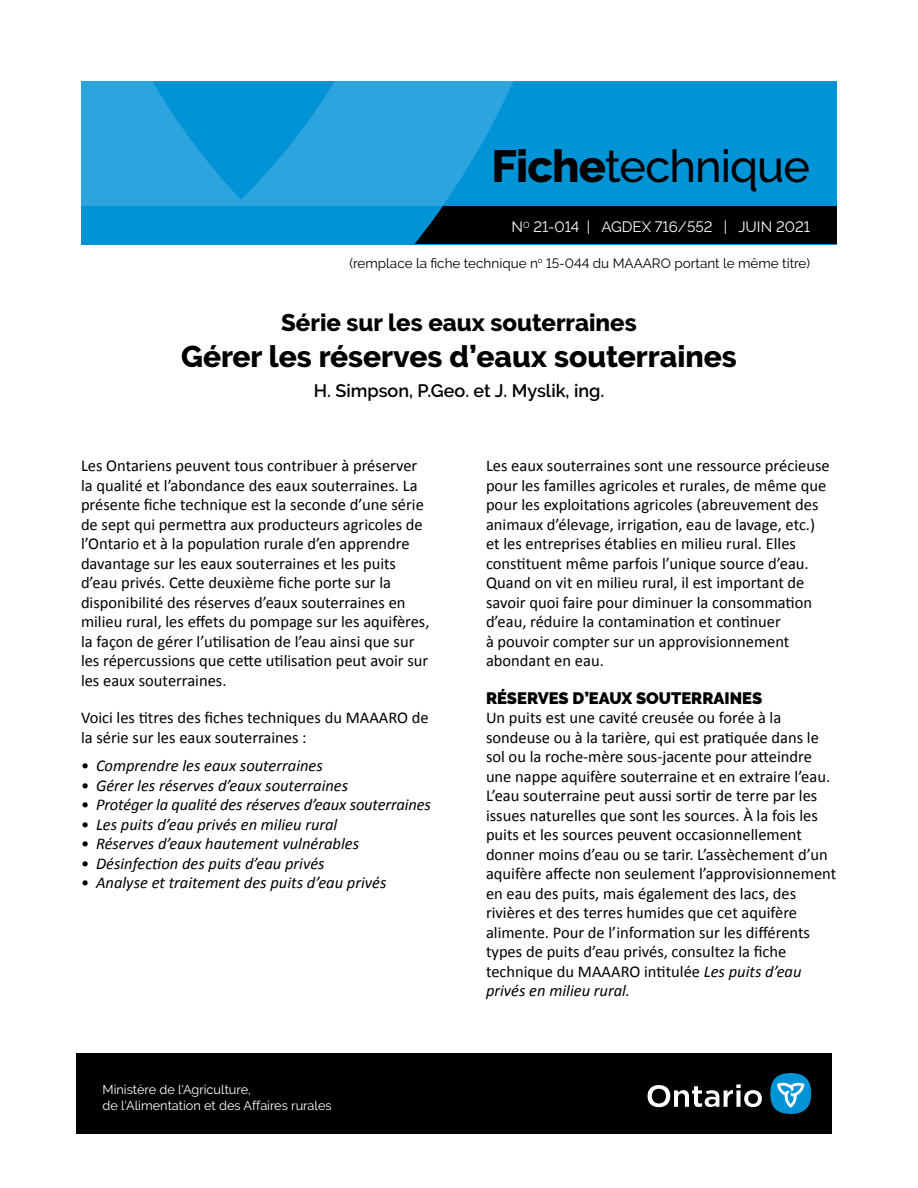
<style>
.page{position:relative;width:918px;height:1188px;background:#fff}
.page>*{position:absolute;margin:0;border:0;box-sizing:border-box;transform-origin:0 0}
.page_one_Title_-_FRE{font:500 45px "Raleway";letter-spacing:-.02em;color:#000}
.t1{font:800 30px "Raleway";color:#000}
.Title_-_series{font:800 24px "Raleway";color:#000}
.Author{font:600 18px "Raleway";color:#000}
.BT{font:16.5px/19.5px "Calibri";color:#000}
.t2{font:italic 16.5px "Calibri";color:#000}
.BT_before_list{font:16.5px/19.5px "Calibri";color:#000}
.Heading_1{font:900 16.5px "Raleway";color:#000}
.page_one_Title_-_FRE-2{font:15px "Raleway";color:#fff}
.Replaces_Text{font:13.5px "Raleway";color:#000}
.Title_-_ministry{font:12.75px/16.5px "Raleway";color:#fff}
.s1{font-weight:800}
.s2{font-style:normal}
.s3{font-style:italic}
</style>
<div class="page">
<div style="left:81px;top:81px;width:756px;height:163px;background:#0093d6"></div>
<svg style="left:81px;top:81px;width:514px;height:126px;fill:#2ca5de"></svg>
<div style="left:76px;top:1053px;width:756px;height:81px;background:#000"></div>
<div style="left:770px;top:1073px;width:41px;height:41px;background:#0093d6;border-radius:50%"></div>
<svg style="left:777px;top:1082px;width:27px;height:26px"></svg>
<svg style="left:648px;top:1085px;width:114px;height:22px"></svg>
<div style="left:405px;top:207px;width:432px;height:37px;background:#000"></div>
<svg style="left:405px;top:207px;width:37px;height:37px"></svg>
<h1 class="page_one_Title_-_FRE" style="left:491px;top:140px;width:320px"><span class="s1">Fiche</span>technique</h1>
<h1 class="page_one_Title_-_FRE-2" style="left:512px;top:219px;width:300px">N<sup>O</sup> 21-014 | AGDEX 716/552 | JUIN 2021</h1>
<p class="Replaces_Text" style="left:350px;top:255px;width:462px">(remplace la fiche technique n<sup>o</sup> 15-044 du MAAARO portant le même titre)</p>
<h1 class="Title_-_series" style="left:281px;top:309px;width:357px">Série sur les eaux souterraines</h1>
<h1 class="t1" style="left:181px;top:340px;width:557px">Gérer les réserves d’eaux souterraines</h1>
<p class="Author" style="left:314px;top:381px;width:292px">H. Simpson, P.Geo. et J. Myslik, ing.</p>
<p class="BT" style="left:81px;top:456px;width:350px">Les Ontariens peuvent tous contribuer à préserver la qualité et l’abondance des eaux souterraines. La présente fiche technique est la seconde d’une série de sept qui permettra aux producteurs agricoles de l’Ontario et à la population rurale d’en apprendre davantage sur les eaux souterraines et les puits d’eau privés. Cette deuxième fiche porte sur la disponibilité des réserves d’eaux souterraines en milieu rural, les effets du pompage sur les aquifères, la façon de gérer l’utilisation de l’eau ainsi que sur les répercussions que cette utilisation peut avoir sur les eaux souterraines.</p>
<p class="BT_before_list" style="left:81px;top:708px;width:349px">Voici les titres des fiches techniques du MAAARO de la série sur les eaux souterraines :</p>
<p class="t2" style="left:81px;top:755px;width:243px"><span class="s2">•</span> Comprendre les eaux souterraines</p>
<p class="t2" style="left:81px;top:774px;width:269px"><span class="s2">•</span> Gérer les réserves d’eaux souterraines</p>
<p class="t2" style="left:81px;top:794px;width:351px"><span class="s2">•</span> Protéger la qualité des réserves d’eaux souterraines</p>
<p class="t2" style="left:81px;top:813px;width:258px"><span class="s2">•</span> Les puits d’eau privés en milieu rural</p>
<p class="t2" style="left:81px;top:833px;width:280px"><span class="s2">•</span> Réserves d’eaux hautement vulnérables</p>
<p class="t2" style="left:81px;top:852px;width:245px"><span class="s2">•</span> Désinfection des puits d’eau privés</p>
<p class="t2" style="left:81px;top:872px;width:307px"><span class="s2">•</span> Analyse et traitement des puits d’eau privés</p>
<p class="Title_-_ministry" style="left:103px;top:1081px;width:231px">Ministère de l'Agriculture,<br>de l'Alimentation et des Affaires rurales</p>
<p class="BT" style="left:486px;top:456px;width:345px">Les eaux souterraines sont une ressource précieuse pour les familles agricoles et rurales, de même que pour les exploitations agricoles (abreuvement des animaux d’élevage, irrigation, eau de lavage, etc.) et les entreprises établies en milieu rural. Elles constituent même parfois l’unique source d’eau.<br>Quand on vit en milieu rural, il est important de savoir quoi faire pour diminuer la consommation d’eau, réduire la contamination et continuer<br>à pouvoir compter sur un approvisionnement abondant en eau.</p>
<h2 class="Heading_1" style="left:486px;top:688px;width:278px">RÉSERVES D’EAUX SOUTERRAINES</h2>
<p class="BT" style="left:486px;top:708px;width:352px">Un puits est une cavité creusée ou forée à la sondeuse ou à la tarière, qui est pratiquée dans le sol ou la roche-mère sous-jacente pour atteindre une nappe aquifère souterraine et en extraire l’eau.<br>L’eau souterraine peut aussi sortir de terre par les issues naturelles que sont les sources. À la fois les puits et les sources peuvent occasionnellement donner moins d’eau ou se tarir. L’assèchement d’un aquifère affecte non seulement l’approvisionnement en eau des puits, mais également des lacs, des rivières et des terres humides que cet aquifère alimente. Pour de l’information sur les différents types de puits d’eau privés, consultez la fiche technique du MAAARO intitulée <span class="s3">Les puits d’eau privés en milieu rural.</span></p>
</div>
